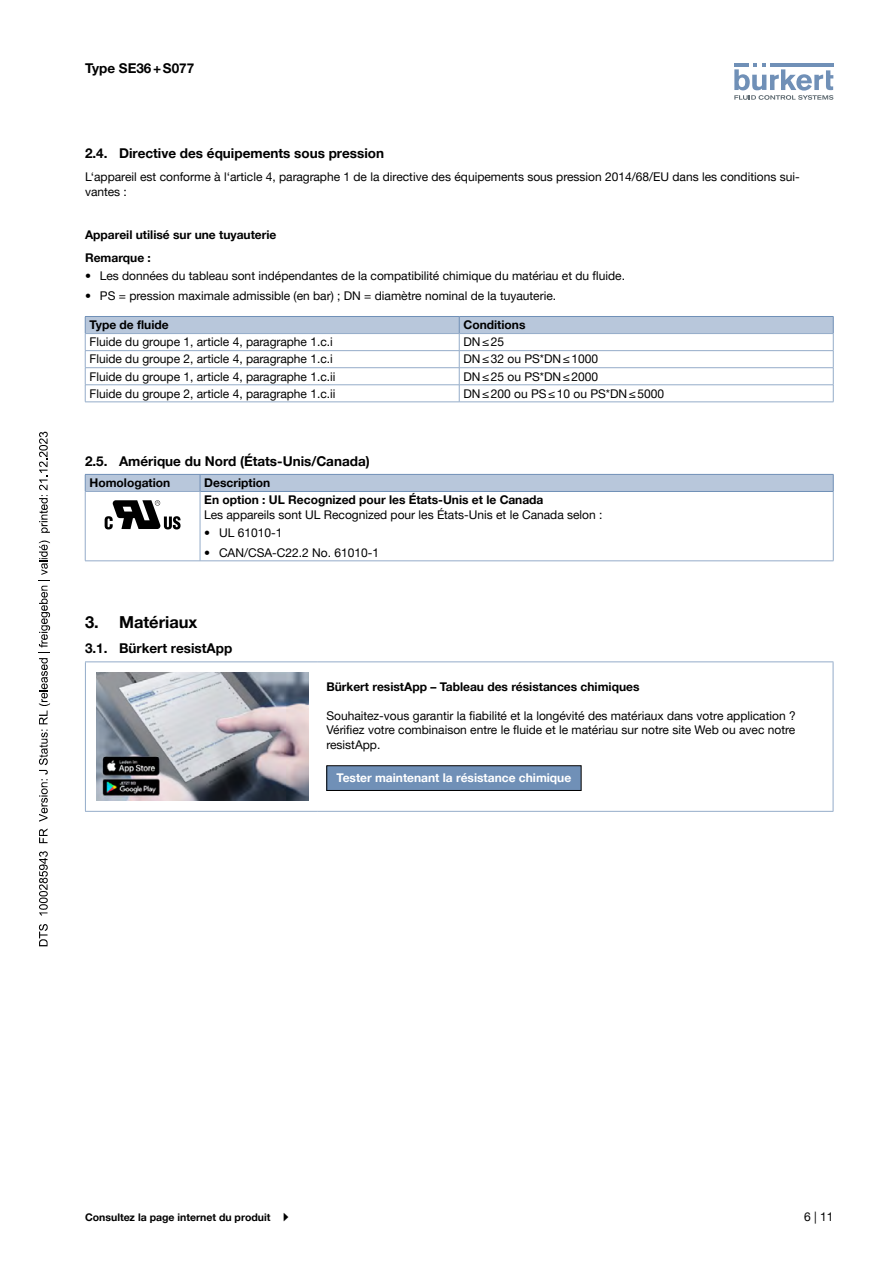
<style>
.page{position:relative;width:893px;height:1263px;background:#fff}
.page>*{position:absolute;margin:0;border:0;box-sizing:border-box;transform-origin:0 0}
.t1{font:700 16.5px "Helvetica Neue LTW1 G";color:#000}
.t2{font:700 13.5px "Helvetica Neue LTW1 G";color:#000}
.t3{font:12px/14.4px "Helvetica Neue LTW1 G";color:#000}
.t4{font:700 12px/23px "Helvetica Neue LTW1 G";color:#000}
.t5{font:700 12px "Helvetica Neue LTW1 G";color:#fff}
.t6{font:700 10.5px "Helvetica Neue LTW1 G";color:#000}
</style>
<div class="page">
<svg style="left:734px;top:63px;width:99px;height:37px"></svg>
<svg style="left:85px;top:316px;width:749px;height:86px"></svg>
<hr style="left:85px;top:402px;width:374px;height:1px;background:#94acc9">
<hr style="left:459px;top:402px;width:374px;height:1px;background:#94acc9">
<hr style="left:85px;top:333px;width:374px;height:1px;background:#94acc9">
<hr style="left:459px;top:333px;width:374px;height:1px;background:#94acc9">
<hr style="left:200px;top:561px;width:633px;height:1px;background:#94acc9">
<div style="left:85px;top:474px;width:749px;height:17px;background:#b8c7db"></div>
<hr style="left:200px;top:491px;width:633px;height:1px;background:#7090b7">
<hr style="left:833px;top:492px;width:1px;height:69px;background:#94acc9">
<hr style="left:85px;top:492px;width:1px;height:69px;background:#94acc9">
<hr style="left:200px;top:492px;width:1px;height:69px;background:#94acc9">
<hr style="left:85px;top:491px;width:115px;height:1px;background:#94acc9">
<hr style="left:85px;top:561px;width:115px;height:1px;background:#94acc9">
<svg style="left:105px;top:500px;width:76px;height:29px"></svg>
<hr style="left:85px;top:661px;width:233px;height:1px;background:#94acc9">
<hr style="left:85px;top:662px;width:1px;height:149px;background:#94acc9">
<hr style="left:318px;top:661px;width:515px;height:1px;background:#94acc9">
<hr style="left:833px;top:662px;width:1px;height:149px;background:#94acc9">
<hr style="left:85px;top:811px;width:233px;height:1px;background:#94acc9">
<hr style="left:318px;top:811px;width:515px;height:1px;background:#94acc9">
<img style="left:96px;top:673px;width:213px;height:127px">
<div style="left:327px;top:766px;width:254px;height:24px;background:#7090b7"></div>
<div style="left:326px;top:765px;width:255px;height:26px;border:1px solid #000"></div>
<svg style="left:39px;top:924px;width:9px;height:22px"></svg>
<svg style="left:39px;top:851px;width:9px;height:64px"></svg>
<svg style="left:39px;top:828px;width:9px;height:15px"></svg>
<svg style="left:39px;top:540px;width:11px;height:282px"></svg>
<svg style="left:39px;top:432px;width:11px;height:101px"></svg>
<p class="t2" style="left:85px;top:60px;width:111px">Type SE36+S077</p>
<p class="t2" style="left:85px;top:145px;width:301px">2.4. Directive des équipements sous pression</p>
<p class="t3" style="left:85px;top:170px;width:716px">L‘appareil est conforme à l‘article 4, paragraphe 1 de la directive des équipements sous pression 2014/68/EU dans les conditions sui&shy;vantes :</p>
<p class="t4" style="left:85px;top:223px;width:193px">Appareil utilisé sur une tuyauterie<br>Remarque :</p>
<p class="t3" style="left:85px;top:268px;width:541px">• Les données du tableau sont indépendantes de la compatibilité chimique du matériau et du fluide.</p>
<p class="t3" style="left:85px;top:288px;width:473px">• PS = pression maximale admissible (en bar) ; DN = diamètre nominal de la tuyauterie.</p>
<p class="t4" style="left:89px;top:313px;width:81px">Type de fluide</p>
<p class="t4" style="left:463px;top:313px;width:63px">Conditions</p>
<p class="t3" style="left:89px;top:335px;width:245px">Fluide du groupe 1, article 4, paragraphe 1.c.i</p>
<p class="t3" style="left:463px;top:335px;width:42px">DN≤25</p>
<p class="t3" style="left:89px;top:352px;width:245px">Fluide du groupe 2, article 4, paragraphe 1.c.i</p>
<p class="t3" style="left:463px;top:352px;width:136px">DN≤32 ou PS*DN≤1000</p>
<p class="t3" style="left:89px;top:369px;width:247px">Fluide du groupe 1, article 4, paragraphe 1.c.ii</p>
<p class="t3" style="left:463px;top:369px;width:136px">DN≤25 ou PS*DN≤2000</p>
<p class="t3" style="left:89px;top:386px;width:247px">Fluide du groupe 2, article 4, paragraphe 1.c.ii</p>
<p class="t3" style="left:463px;top:386px;width:202px">DN≤200 ou PS≤10 ou PS*DN≤5000</p>
<p class="t2" style="left:85px;top:453px;width:286px">2.5. Amérique du Nord (États-Unis/Canada)</p>
<p class="t4" style="left:89px;top:471px;width:82px">Homologation</p>
<p class="t4" style="left:204px;top:474px;width:341px;line-height:17.1px">Description<br>En option : UL Recognized pour les États-Unis et le Canada</p>
<p class="t3" style="left:204px;top:507px;width:400px">Les appareils sont UL Recognized pour les États-Unis et le Canada selon :</p>
<p class="t3" style="left:204px;top:525px;width:80px">• UL 61010‑1</p>
<p class="t3" style="left:204px;top:545px;width:176px">• CAN/CSA-C22.2 No. 61010‑1</p>
<h1 class="t1" style="left:85px;top:612px;width:114px">3. Matériaux</h1>
<p class="t2" style="left:85px;top:640px;width:149px">3.1. Bürkert resistApp</p>
<p class="t4" style="left:326px;top:675px;width:315px">Bürkert resistApp – Tableau des résistances chimiques</p>
<p class="t3" style="left:326px;top:708px;width:471px;text-align:justify">Souhaitez-vous garantir la fiabilité et la longévité des matériaux dans votre application ?<br>Vérifiez votre combinaison entre le fluide et le matériau sur notre site Web ou avec notre resistApp.</p>
<p class="t5" style="left:337px;top:771px;width:236px">Tester maintenant la résistance chimique</p>
<p class="t6" style="left:85px;top:1211px;width:187px">Consultez la page internet du produit</p>
<p class="t3" style="left:804px;top:1209px;width:31px">6 | 11</p>
</div>
